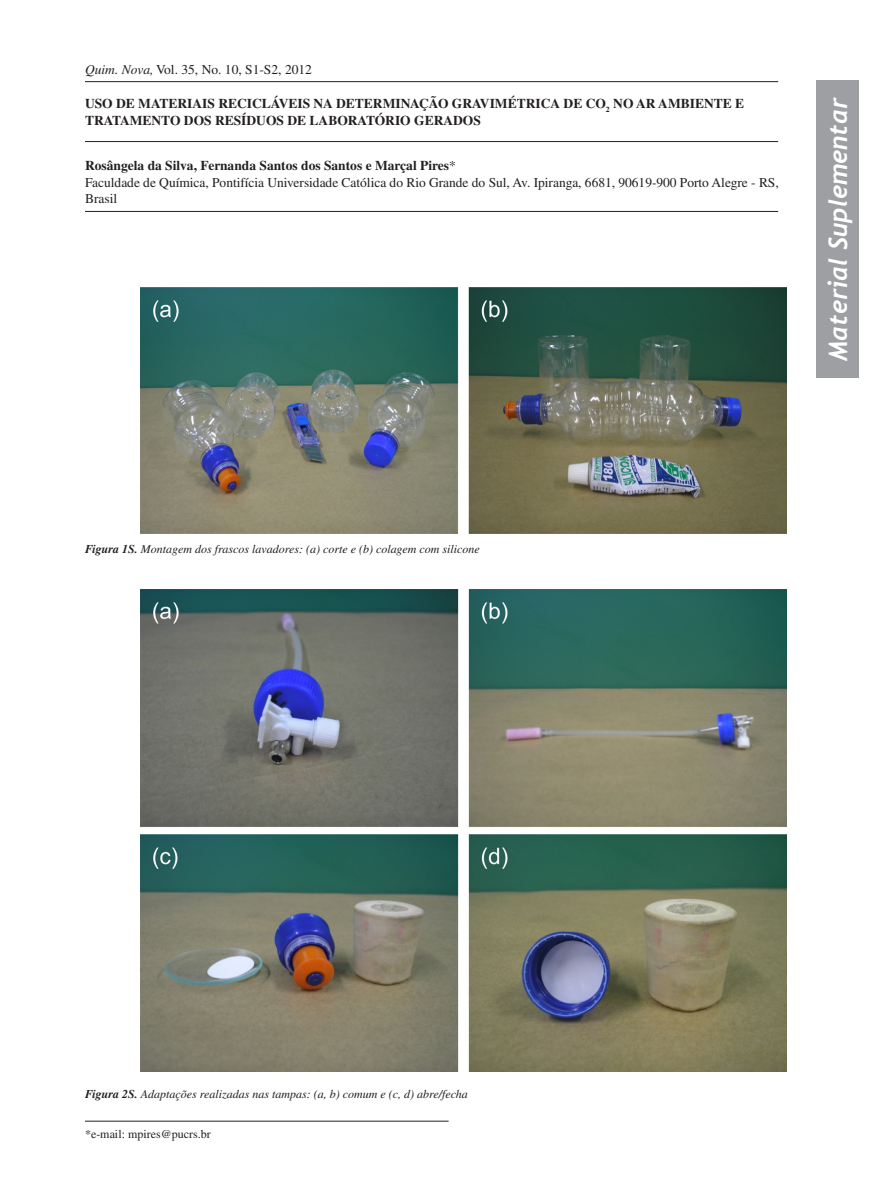
<style>
.page{position:relative;width:893px;height:1191px;background:#fff}
.page>*{position:absolute;margin:0;border:0;box-sizing:border-box;transform-origin:0 0}
.t1{font:italic 700 25.5px "Trebuchet";color:#fff}
.Recebido{font:13.5px/16.5px "Times";letter-spacing:-.005em;color:#231f20}
.Título{font:700 13.5px/16.5px "Times";color:#231f20}
.Autores{font:700 13.5px "Times";color:#231f20}
.Figura{font:italic 12px "Times";color:#231f20}
.Rodapé{font:12px "Times";color:#231f20}
.s1{font-style:italic}
.s2{font-weight:400}
.s3{font-weight:700}
</style>
<div class="page">
<div style="left:816px;top:81px;width:43px;height:297px;background:#9d9fa2"></div>
<hr style="left:85px;top:1120px;width:364px;height:1px;background:#231f20">
<hr style="left:85px;top:81px;width:693px;height:1px;background:#231f20">
<hr style="left:85px;top:141px;width:693px;height:1px;background:#231f20">
<hr style="left:85px;top:211px;width:693px;height:1px;background:#231f20">
<img style="left:141px;top:589px;width:645px;height:482px">
<img style="left:141px;top:288px;width:645px;height:246px">
<p class="Recebido" style="left:85px;top:61px;width:228px"><span class="s1">Quim. Nova,</span> Vol. 35, No. 10, S1-S2, 2012</p>
<p class="Título" style="left:85px;top:95px;width:661px">USO DE MATERIAIS RECICLÁVEIS NA DETERMINAÇÃO GRAVIMÉTRICA DE CO<sub>2</sub> NO AR AMBIENTE E<br>TRATAMENTO DOS RESÍDUOS DE LABORATÓRIO GERADOS</p>
<p class="Autores" style="left:85px;top:158px;width:372px">Rosângela da Silva, Fernanda Santos dos Santos e Marçal Pires<span class="s2">*</span></p>
<p class="Recebido" style="left:85px;top:174px;width:695px">Faculdade de Química, Pontifícia Universidade Católica do Rio Grande do Sul, Av. Ipiranga, 6681, 90619-900 Porto Alegre - RS,<br>Brasil</p>
<h1 class="t1" style="left:822px;top:361px;width:265px;rotate:-90deg">Material Suplementar</h1>
<p class="Figura" style="left:85px;top:542px;width:396px"><span class="s3">Figura 1S.</span> Montagem dos frascos lavadores: (a) corte e (b) colagem com silicone</p>
<p class="Figura" style="left:85px;top:1087px;width:384px"><span class="s3">Figura 2S.</span> Adaptações realizadas nas tampas: (a, b) comum e (c, d) abre/fecha</p>
<p class="Rodapé" style="left:85px;top:1127px;width:127px">*e-mail: mpires@pucrs.br</p>
</div>
